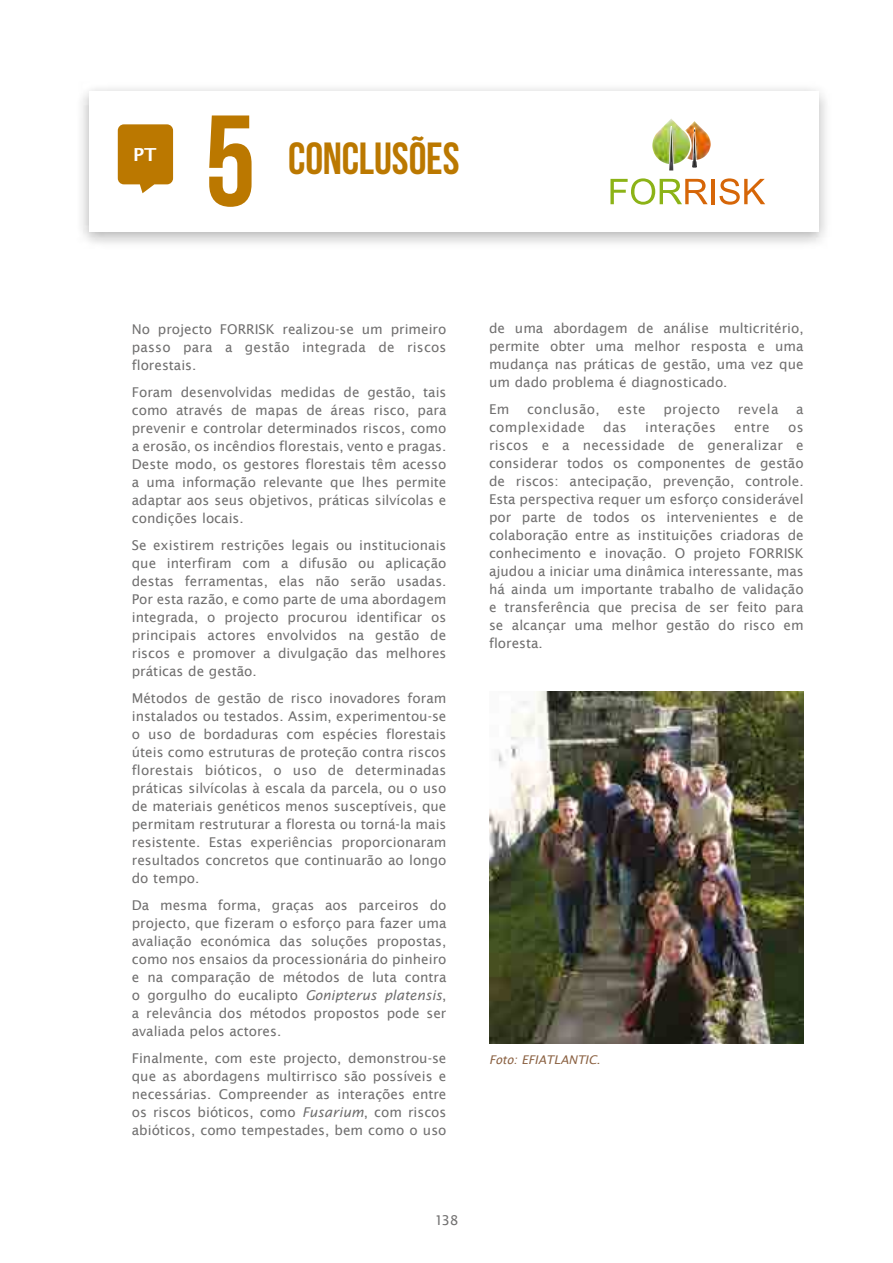
<style>
.page{position:relative;width:893px;height:1263px;background:#fff}
.page>*{position:absolute;margin:0;border:0;box-sizing:border-box;transform-origin:0 0}
.t1{font:129px "Bebas Neue";color:#bb7800}
.t2{font:45px "Bebas Neue";letter-spacing:-.005em;color:#bb7800}
.t3{font:600 18px "Lucida Sans";color:#fff}
.t4{font:13.5px/18px "Lucida Sans";color:#706f6f;text-align:justify}
.t5{font:13.5px "Lucida Sans";letter-spacing:.025em;color:#706f6f}
.t6{font:13.5px "Lucida Sans";letter-spacing:.03em;color:#706f6f}
.t7{font:italic 12px "Lucida Sans";color:#8b6243}
.s1{font-style:italic}
</style>
<div class="page">
<div style="left:75px;top:81px;width:757px;height:170px;background:#000;opacity:.3"></div>
<div style="left:89px;top:91px;width:729px;height:141px;background:#fff"></div>
<svg style="left:118px;top:124px;width:55px;height:69px;background:#c3881e"></svg>
<img style="left:669px;top:164px;width:4px;height:6px">
<img style="left:652px;top:119px;width:33px;height:45px">
<img style="left:685px;top:122px;width:26px;height:38px">
<img style="left:693px;top:130px;width:3px;height:31px">
<svg style="left:693px;top:161px;width:4px;height:7px"></svg>
<svg style="left:610px;top:178px;width:98px;height:27px"></svg>
<hr style="left:711px;top:179px;width:4px;height:25px;background:#d66608">
<svg style="left:719px;top:178px;width:46px;height:27px"></svg>
<img style="left:489px;top:691px;width:315px;height:353px">
<h3 class="t3" style="left:133px;top:144px;width:25px">PT</h3>
<h1 class="t1" style="left:205px;top:90px;width:53px">5</h1>
<h2 class="t2" style="left:288px;top:134px;width:173px">CONCLUSÕES</h2>
<p class="t4" style="left:132px;top:320px;width:316px">No projecto FORRISK realizou-se um primeiro passo para a gestão integrada de riscos florestais.</p>
<p class="t4" style="left:132px;top:383px;width:316px">Foram desenvolvidas medidas de gestão, tais como através de mapas de áreas risco, para prevenir e controlar determinados riscos, como a erosão, os incêndios florestais, vento e pragas.<br>Deste modo, os gestores florestais têm acesso a uma informação relevante que lhes permite adaptar aos seus objetivos, práticas silvícolas e condições locais.</p>
<p class="t4" style="left:132px;top:536px;width:316px">Se existirem restrições legais ou institucionais que interfiram com a difusão ou aplicação destas ferramentas, elas não serão usadas.<br>Por esta razão, e como parte de uma abordagem integrada, o projecto procurou identificar os principais actores envolvidos na gestão de riscos e promover a divulgação das melhores práticas de gestão.</p>
<p class="t4" style="left:132px;top:689px;width:316px">Métodos de gestão de risco inovadores foram instalados ou testados. Assim, experimentou-se o uso de bordaduras com espécies florestais úteis como estruturas de proteção contra riscos florestais bióticos, o uso de determinadas práticas silvícolas à escala da parcela, ou o uso de materiais genéticos menos susceptíveis, que permitam restruturar a floresta ou torná-la mais resistente. Estas experiências proporcionaram resultados concretos que continuarão ao longo do tempo.</p>
<p class="t4" style="left:132px;top:896px;width:316px">Da mesma forma, graças aos parceiros do projecto, que fizeram o esforço para fazer uma avaliação económica das soluções propostas, como nos ensaios da processionária do pinheiro e na comparação de métodos de luta contra o gorgulho do eucalipto <span class="s1">Gonipterus platensis</span>, a relevância dos métodos propostos pode ser avaliada pelos actores.</p>
<p class="t4" style="left:132px;top:1049px;width:316px">Finalmente, com este projecto, demonstrou-se que as abordagens multirrisco são possíveis e necessárias. Compreender as interações entre os riscos bióticos, como <span class="s1">Fusarium</span>, com riscos abióticos, como tempestades, bem como o uso</p>
<p class="t4" style="left:435px;top:1211px;width:25px">138</p>
<p class="t4" style="left:489px;top:320px;width:316px">de uma abordagem de análise multicritério, permite obter uma melhor resposta e uma mudança nas práticas de gestão, uma vez que um dado problema é diagnosticado.</p>
<p class="t4" style="left:489px;top:401px;width:22px">Em</p>
<p class="t5" style="left:527px;top:402px;width:74px">conclusão,</p>
<p class="t4" style="left:618px;top:401px;width:30px">este</p>
<p class="t5" style="left:663px;top:402px;width:58px">projecto</p>
<p class="t4" style="left:738px;top:401px;width:42px">revela</p>
<p class="t4" style="left:796px;top:401px;width:9px">a</p>
<p class="t6" style="left:489px;top:420px;width:97px">complexidade</p>
<p class="t4" style="left:603px;top:419px;width:25px">das</p>
<p class="t5" style="left:645px;top:420px;width:72px">interações</p>
<p class="t4" style="left:734px;top:419px;width:37px">entre</p>
<p class="t4" style="left:489px;top:419px;width:316px;text-indent:299px">os riscos e a necessidade de generalizar e considerar todos os componentes de gestão de riscos: antecipação, prevenção, controle.<br>Esta perspectiva requer um esforço considerável por parte de todos os intervenientes e de colaboração entre as instituições criadoras de conhecimento e inovação. O projeto FORRISK ajudou a iniciar uma dinâmica interessante, mas há ainda um importante trabalho de validação e transferência que precisa de ser feito para se alcançar uma melhor gestão do risco em floresta.</p>
<p class="t7" style="left:489px;top:1052px;width:113px">Foto: EFIATLANTIC.</p>
</div>
